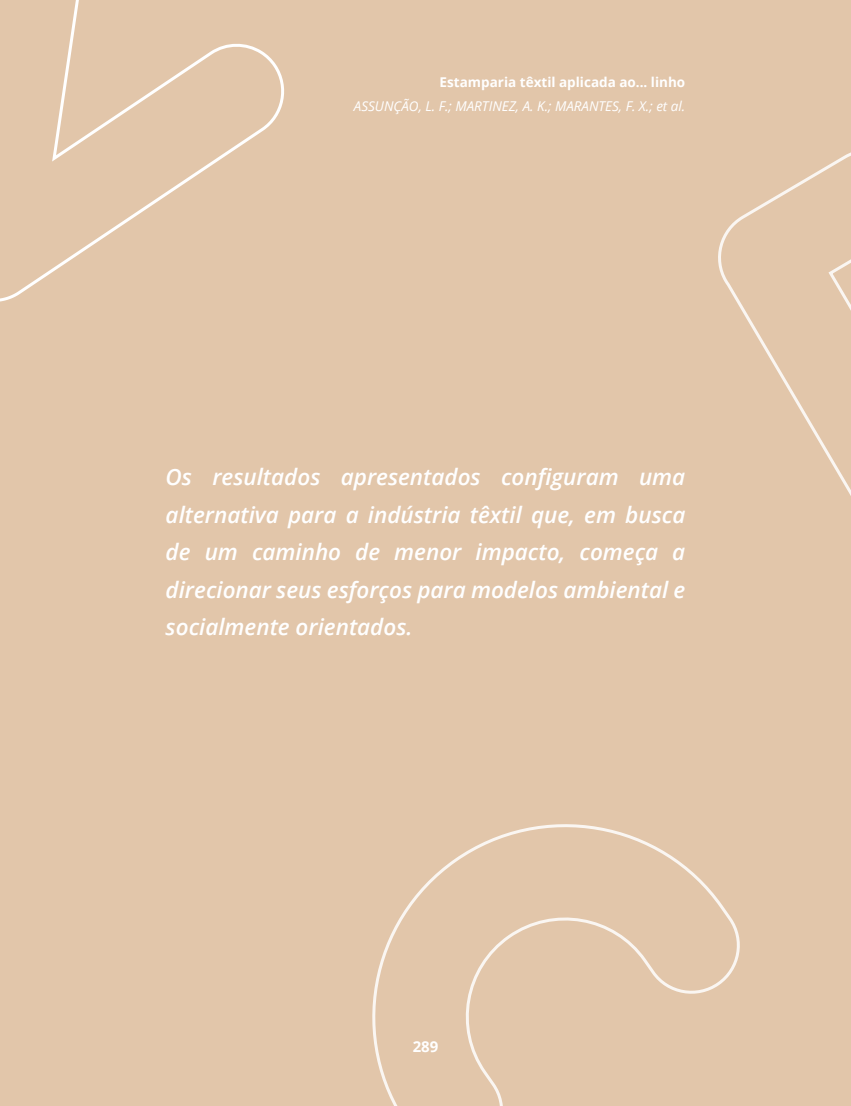
<style>
.page{position:relative;width:851px;height:1106px;background:#fff}
.page>*{position:absolute;margin:0;border:0;box-sizing:border-box;transform-origin:0 0}
.t1{font:italic 600 22.5px/37.5px "Open Sans";color:#fff;text-align:justify}
.t2{font:700 15px "Open Sans";color:#fff}
.t3{font:italic 13.5px "Open Sans";color:#fff}
.t4{font:700 13.5px "Open Sans";color:#fff}
</style>
<div class="page">
<div style="left:0;top:0;width:850px;height:1106px;background:#e2c6aa"></div>
<svg style="left:372px;top:824px;width:368px;height:282px"></svg>
<svg style="left:0;top:0;width:284px;height:302px"></svg>
<svg style="left:718px;top:153px;width:132px;height:341px"></svg>
<p class="t4" style="left:439px;top:72px;width:247px">Estamparia têxtil aplicada ao... linho</p>
<p class="t3" style="left:354px;top:97px;width:333px">ASSUNÇÃO, L. F.; MARTINEZ, A. K.; MARANTES, F. X.; et al.</p>
<p class="t1" style="left:166px;top:457px;width:521px">Os resultados apresentados configuram uma alternativa para a indústria têxtil que, em busca de um caminho de menor impacto, começa a direcionar seus esforços para modelos ambiental e socialmente orientados.</p>
<p class="t2" style="left:412px;top:1035px;width:27px">289</p>
</div>
